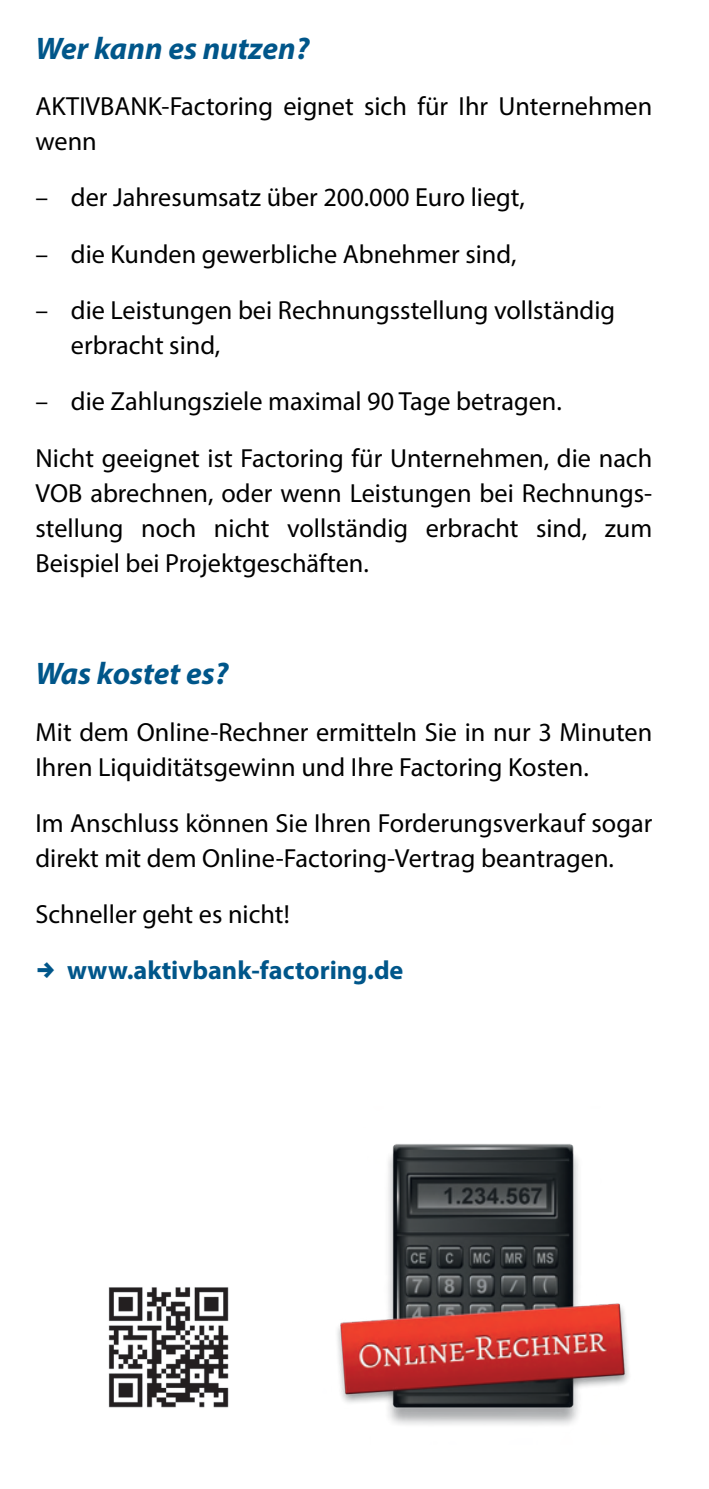
<style>
.page{position:relative;width:709px;height:1489px;background:#fff}
.page>*{position:absolute;margin:0;border:0;box-sizing:border-box;transform-origin:0 0}
.t1{font:italic 700 31.25px "Myriad Pro";color:#00568a}
.t2{font:26.25px/35px "Myriad Pro";color:#000}
.t3{font:700 26.25px "Myriad Pro";color:#00568a}
</style>
<div class="page">
<img style="left:108px;top:1287px;width:121px;height:121px">
<img style="left:337px;top:1144px;width:292px;height:281px">
<p class="t1" style="left:35px;top:36px;width:275px">Wer kann es nutzen?</p>
<p class="t2" style="left:35px;top:91px;width:618px">AKTIVBANK-Factoring eignet sich für Ihr Unternehmen wenn</p>
<p class="t2" style="left:35px;top:182px;width:491px">– der Jahresumsatz über 200.000 Euro liegt,</p>
<p class="t2" style="left:35px;top:238px;width:482px">– die Kunden gewerbliche Abnehmer sind,</p>
<p class="t2" style="left:71px;top:295px;width:546px;text-indent:-35px">– die Leistungen bei Rechnungsstellung vollständig erbracht sind,</p>
<p class="t2" style="left:35px;top:375px;width:618px;line-height:56.2px">– die Zahlungsziele maximal 90 Tage betragen.<br>Nicht geeignet ist Factoring für Unternehmen, die nach</p>
<p class="t2" style="left:35px;top:477px;width:618px;text-align:justify">VOB abrechnen, oder wenn Leistungen bei Rechnungs&shy;stellung noch nicht vollständig erbracht sind, zum Beispiel bei Projektgeschäften.</p>
<p class="t1" style="left:35px;top:661px;width:195px">Was kostet es?</p>
<p class="t2" style="left:35px;top:716px;width:618px">Mit dem Online-Rechner ermitteln Sie in nur 3 Minuten<br>Ihren Liquiditätsgewinn und Ihre Factoring Kosten.</p>
<p class="t2" style="left:35px;top:807px;width:618px">Im Anschluss können Sie Ihren Forderungsverkauf sogar direkt mit dem Online-Factoring-Vertrag beantragen.</p>
<p class="t2" style="left:35px;top:898px;width:256px">Schneller geht es nicht!</p>
<p class="t3" style="left:67px;top:960px;width:338px">www.aktivbank-factoring.de</p>
</div>
